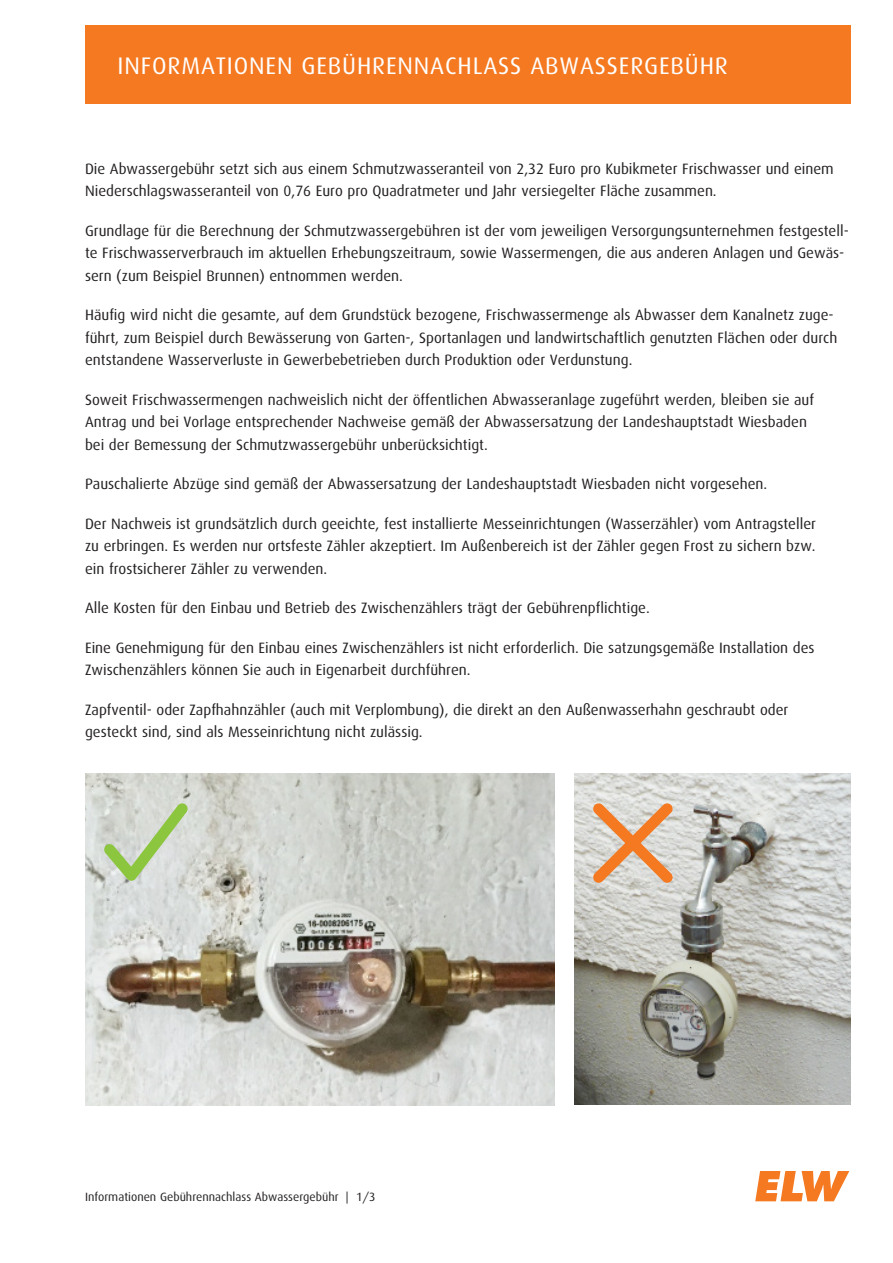
<style>
.page{position:relative;width:893px;height:1263px;background:#fff}
.page>*{position:absolute;margin:0;border:0;box-sizing:border-box;transform-origin:0 0}
.t1{font:24px "Dax";letter-spacing:.035em;color:#fff}
.Fließtext{font:15px/22.5px "Dax";color:#231f20}
.Fließtext-2{font:12px "Dax";color:#231f20}
</style>
<div class="page">
<svg style="left:755px;top:1171px;width:94px;height:30px"></svg>
<div style="left:85px;top:26px;width:765px;height:78px;background:#f47921"></div>
<img style="left:575px;top:773px;width:275px;height:332px">
<img style="left:85px;top:773px;width:470px;height:332px">
<svg style="left:593px;top:803px;width:80px;height:80px;background:#e1b897"></svg>
<svg style="left:104px;top:803px;width:84px;height:78px;background:#c7d5b6"></svg>
<p class="t1" style="left:118px;top:52px;width:612px">INFORMATIONEN GEBÜHRENNACHLASS ABWASSERGEBÜHR</p>
<p class="Fließtext" style="left:85px;top:157px;width:750px">Die Abwassergebühr setzt sich aus einem Schmutzwasseranteil von 2,32 Euro pro Kubikmeter Frischwasser und einem<br>Niederschlagswasseranteil von 0,76 Euro pro Quadratmeter und Jahr versiegelter Fläche zusammen.</p>
<p class="Fließtext" style="left:85px;top:219px;width:765px">Grundlage für die Berechnung der Schmutzwassergebühren ist der vom jeweiligen Versorgungsunternehmen festgestell&shy;te Frischwasserverbrauch im aktuellen Erhebungszeitraum, sowie Wassermengen, die aus anderen Anlagen und Gewäs&shy;sern (zum Beispiel Brunnen) entnommen werden.</p>
<p class="Fließtext" style="left:85px;top:304px;width:754px">Häufig wird nicht die gesamte, auf dem Grundstück bezogene, Frischwassermenge als Abwasser dem Kanalnetz zuge&shy;führt, zum Beispiel durch Bewässerung von Garten-, Sportanlagen und landwirtschaftlich genutzten Flächen oder durch entstandene Wasserverluste in Gewerbebetrieben durch Produktion oder Verdunstung.</p>
<p class="Fließtext" style="left:85px;top:388px;width:730px">Soweit Frischwassermengen nachweislich nicht der öffentlichen Abwasseranlage zugeführt werden, bleiben sie auf<br>Antrag und bei Vorlage entsprechender Nachweise gemäß der Abwassersatzung der Landeshauptstadt Wiesbaden bei der Bemessung der Schmutzwassergebühr unberücksichtigt.</p>
<p class="Fließtext" style="left:85px;top:473px;width:684px">Pauschalierte Abzüge sind gemäß der Abwassersatzung der Landeshauptstadt Wiesbaden nicht vorgesehen.</p>
<p class="Fließtext" style="left:85px;top:512px;width:732px;text-align:justify">Der Nachweis ist grundsätzlich durch geeichte, fest installierte Messeinrichtungen (Wasserzähler) vom Antragsteller zu erbringen. Es werden nur ortsfeste Zähler akzeptiert. Im Außenbereich ist der Zähler gegen Frost zu sichern bzw. ein frostsicherer Zähler zu verwenden.</p>
<p class="Fließtext" style="left:85px;top:597px;width:566px">Alle Kosten für den Einbau und Betrieb des Zwischenzählers trägt der Gebührenpflichtige.</p>
<p class="Fließtext" style="left:85px;top:636px;width:731px">Eine Genehmigung für den Einbau eines Zwischenzählers ist nicht erforderlich. Die satzungsgemäße Installation des<br>Zwischenzählers können Sie auch in Eigenarbeit durchführen.</p>
<p class="Fließtext" style="left:85px;top:698px;width:705px">Zapfventil- oder Zapfhahnzähler (auch mit Verplombung), die direkt an den Außenwasserhahn geschraubt oder gesteckt sind, sind als Messeinrichtung nicht zulässig.</p>
<p class="Fließtext-2" style="left:85px;top:1190px;width:292px">Informationen Gebührennachlass Abwassergebühr | 1/3</p>
</div>
